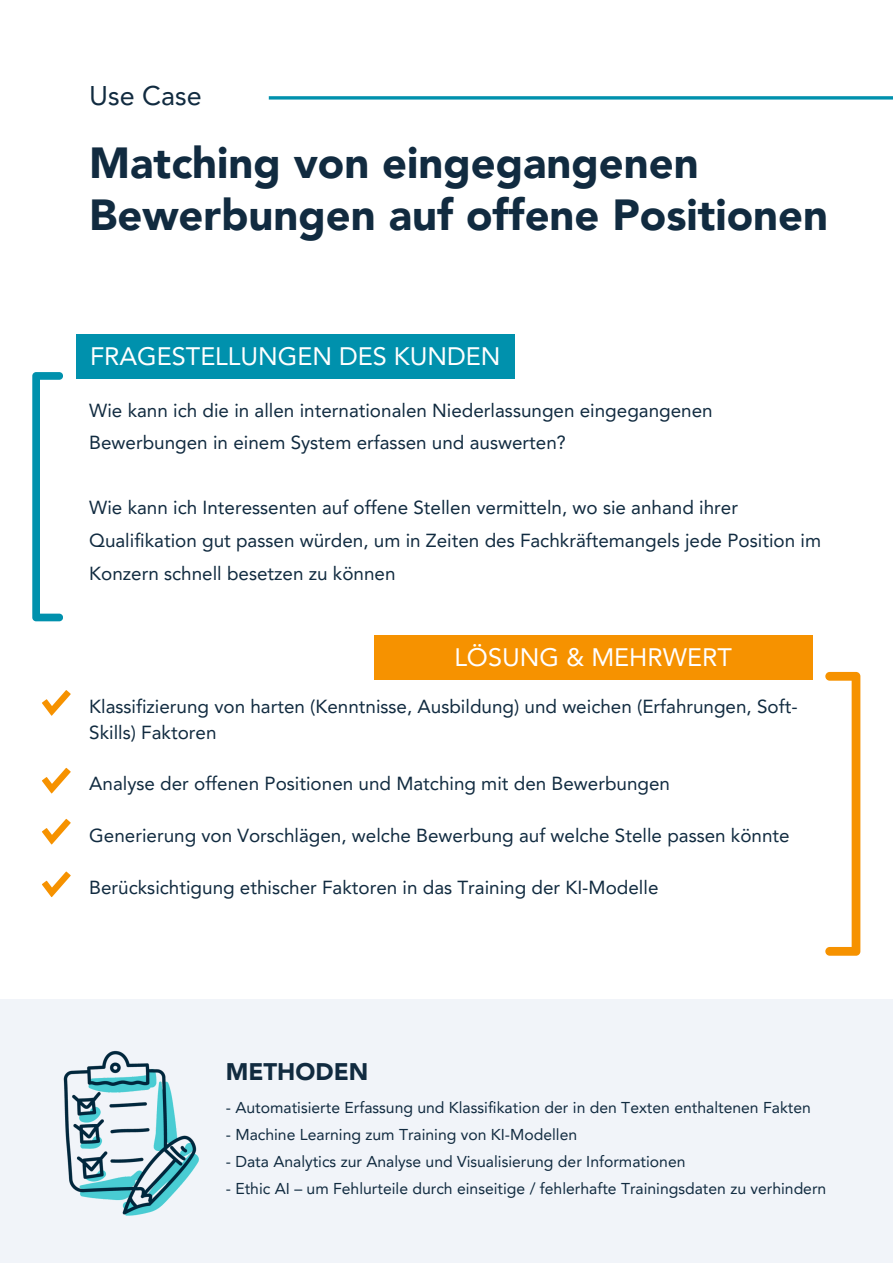
<style>
.page{position:relative;width:893px;height:1264px;background:#fff}
.page>*{position:absolute;margin:0;border:0;box-sizing:border-box;transform-origin:0 0}
.t1{font:900 43.5px/51.8px "Avenir LT Pro";color:#112b40}
.t2{font:27px "Avenir LT Pro";color:#112b40}
.t3{font:25.2px "Avenir LT Pro";color:#fff}
.t4{font:900 24px "Avenir LT Pro";color:#112b40}
.t5{font:18.9px/32.5px "Avenir LT Pro";color:#112b40}
.t6{font:15.75px "Avenir LT Pro";color:#112b40}
</style>
<div class="page">
<svg style="left:269px;top:96px;width:623px;height:4px;background:#27a1b9"></svg>
<svg style="left:32px;top:372px;width:31px;height:249px"></svg>
<svg style="left:825px;top:672px;width:35px;height:283px"></svg>
<div style="left:0;top:999px;width:892px;height:263px;background:#f1f4f9"></div>
<svg style="left:42px;top:690px;width:29px;height:25px"></svg>
<img style="left:63px;top:1050px;width:136px;height:166px">
<svg style="left:42px;top:768px;width:29px;height:25px"></svg>
<div style="left:374px;top:634px;width:438px;height:45px;background:#f69200"></div>
<div style="left:76px;top:334px;width:438px;height:45px;background:#0091ad"></div>
<svg style="left:42px;top:818px;width:29px;height:26px"></svg>
<svg style="left:42px;top:871px;width:29px;height:26px"></svg>
<p class="t2" style="left:89px;top:84px;width:114px">Use Case</p>
<p class="t1" style="left:89px;top:141px;width:740px">Matching von eingegangenen<br>Bewerbungen auf offene Positionen</p>
<p class="t3" style="left:90px;top:346px;width:412px">FRAGESTELLUNGEN DES KUNDEN</p>
<p class="t5" style="left:89px;top:395px;width:625px">Wie kann ich die in allen internationalen Niederlassungen eingegangenen<br>Bewerbungen in einem System erfassen und auswerten?</p>
<p class="t5" style="left:89px;top:493px;width:733px">Wie kann ich Interessenten auf offene Stellen vermitteln, wo sie anhand ihrer<br>Qualifikation gut passen würden, um in Zeiten des Fachkräftemangels jede Position im<br>Konzern schnell besetzen zu können</p>
<p class="t3" style="left:454px;top:646px;width:279px">LÖSUNG &amp; MEHRWERT</p>
<p class="t5" style="left:89px;top:695px;width:710px;line-height:25.8px">Klassifizierung von harten (Kenntnisse, Ausbildung) und weichen (Erfahrungen, Soft-<br>Skills) Faktoren</p>
<p class="t5" style="left:89px;top:769px;width:582px">Analyse der offenen Positionen und Matching mit den Bewerbungen</p>
<p class="t5" style="left:89px;top:821px;width:702px">Generierung von Vorschlägen, welche Bewerbung auf welche Stelle passen könnte</p>
<p class="t5" style="left:89px;top:872px;width:570px">Berücksichtigung ethischer Faktoren in das Training der KI-Modelle</p>
<p class="t4" style="left:226px;top:1062px;width:144px">METHODEN</p>
<p class="t6" style="left:226px;top:1101px;width:586px">- Automatisierte Erfassung und Klassifikation der in den Texten enthaltenen Fakten</p>
<p class="t6" style="left:226px;top:1128px;width:353px">- Machine Learning zum Training von KI-Modellen</p>
<p class="t6" style="left:226px;top:1155px;width:461px">- Data Analytics zur Analyse und Visualisierung der Informationen</p>
<p class="t6" style="left:226px;top:1182px;width:602px">- Ethic AI – um Fehlurteile durch einseitige / fehlerhafte Trainingsdaten zu verhindern</p>
</div>
